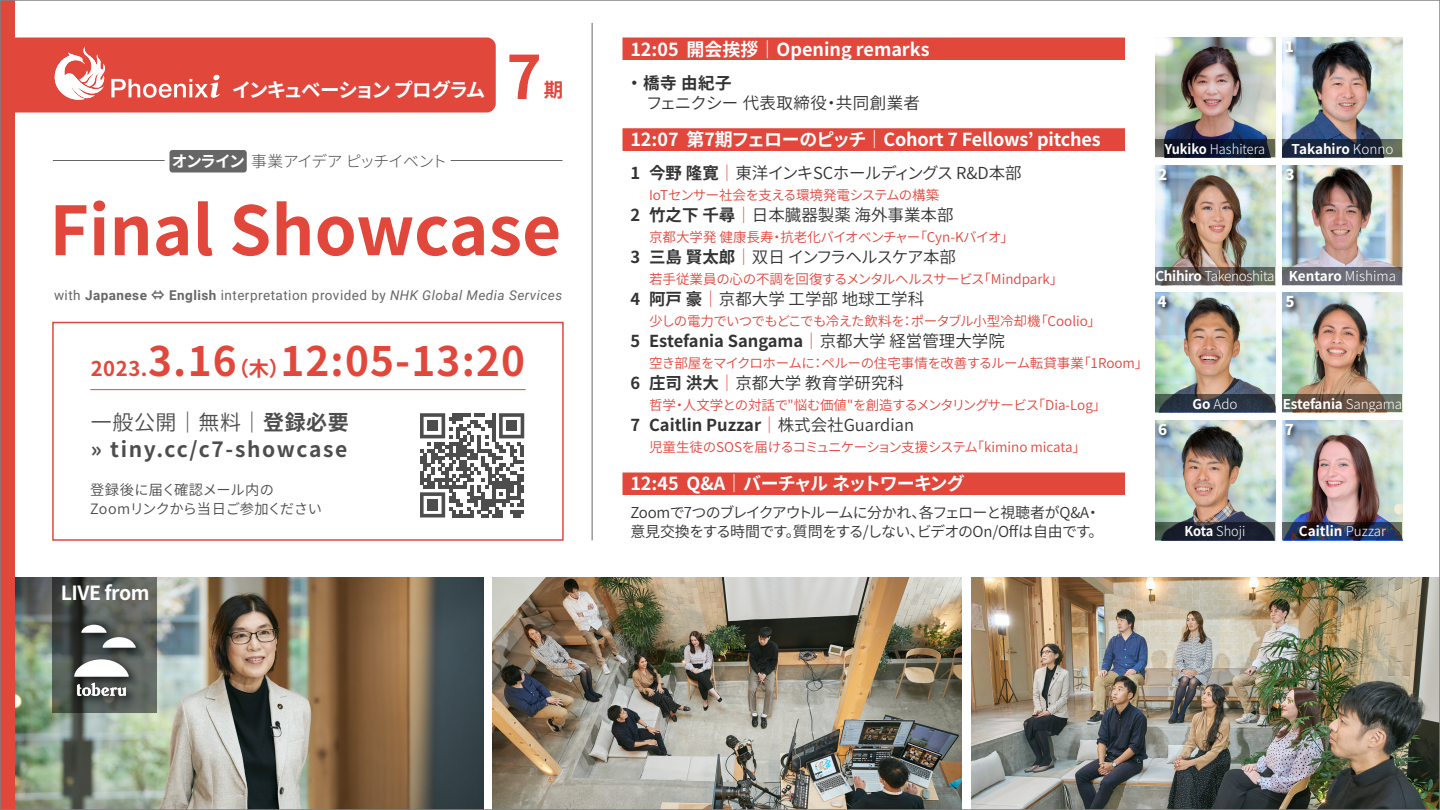
<style>
.page{position:relative;width:1440px;height:810px;background:#fff}
.page>*{position:absolute;margin:0;border:0;box-sizing:border-box;transform-origin:0 0}
.t1{font:700 67.5px "Source Han Sans JP";color:#e2473c}
.t2{font:700 60px "Source Han Sans JP";color:#e2473c}
.t3{font:700 40.58px "Source Han Sans JP";letter-spacing:.03em;color:#e2473c}
.t4{font:700 21px/27px "Source Han Sans JP";letter-spacing:.08em;color:#4d4d4d}
.t5{font:700 19.5px "Source Han Sans JP";letter-spacing:-.105em;color:#fff}
.t6{font:700 19.5px "Source Han Sans JP";letter-spacing:-.025em;color:#fff}
.t7{font:700 19.5px "Source Han Sans JP";color:#e2473c}
.t8{font:700 18px "Source Han Sans JP";letter-spacing:-.01em;color:#fff}
.t9{font:700 18px "Source Han Sans JP";letter-spacing:-.065em;color:#fff}
.t10{font:700 16.5px "Source Han Sans JP";color:#333}
.t11{font:16.5px "Source Han Sans JP";color:#333}
.t12{font:16.5px "Source Han Sans JP";letter-spacing:-.04em;color:#333}
.t13{font:16.5px "Source Han Sans JP";letter-spacing:-.065em;color:#333}
.t14{font:16.5px "Source Han Sans JP";letter-spacing:.025em;color:#333}
.t15{font:300 15.75px "Source Han Sans JP";letter-spacing:-.065em;color:#4d4d4d}
.t16{font:15px/19.5px "Source Han Sans JP";letter-spacing:-.045em;color:#333}
.t17{font:800 15px "Source Han Sans JP";color:#fff}
.t18{font:14.25px/19.5px "Source Han Sans JP";letter-spacing:-.015em;color:#4d4d4d}
.t19{font:13.5px "Source Han Sans JP";letter-spacing:-.025em;color:#e2473c}
.t20{font:13.5px "Roboto";letter-spacing:.035em;color:#666}
.t21{font:700 13.5px "Source Han Sans JP";letter-spacing:-.01em;color:#fff}
.t22{font:300 13.5px "Source Han Sans JP";letter-spacing:-.025em;color:#fff}
.t23{font:300 13.5px "Source Han Sans JP";color:#fff;scale:.95 1}
.t24{font:300 13.5px "Source Han Sans JP";color:#fff}
.s1{font-weight:700;color:#fff}
.s2{font-weight:700}
.s3{font-family:"Source Han Sans JP";font-weight:700}
.s4{font-style:italic}
.s5{font-size:20.33px}
.s6{font-weight:400}
.s7{color:#e2473c}
.s8{font-weight:400;color:#e2473c}
.s9{font-weight:300}
</style>
<div class="page">
<img style="left:0;top:0;width:1440px;height:810px">
<h3 class="t5" style="left:232px;top:79px;width:255px">インキュベーション プログラム</h3>
<h2 class="t2" style="left:506px;top:43px;width:37px">7</h2>
<h3 class="t7" style="left:544px;top:79px;width:21px">期</h3>
<p class="t15" style="left:172px;top:152px;width:277px"><span class="s1">オンライン</span> 事業アイデア ピッチイベント</p>
<h1 class="t1" style="left:49px;top:192px;width:513px">Final Showcase</h1>
<p class="t20" style="left:54px;top:286px;width:510px">with <span class="s2">Japanese</span> <span class="s3">⇔</span> <span class="s2">English</span> interpretation provided by <span class="s4">NHK Global Media Services</span></p>
<h3 class="t3" style="left:91px;top:338px;width:436px"><span class="s5">2023.</span>3.16<span class="s5">（木）</span>12:05-13:20</h3>
<h3 class="t4" style="left:91px;top:409px;width:259px"><span class="s6">一般公開｜無料｜</span>登録必要» tiny.cc/c7-showcase</h3>
<p class="t18" style="left:90px;top:480px;width:233px">登録後に届く確認メール内の<br>Zoomリンクから当日ご参加ください</p>
<h3 class="t6" style="left:61px;top:582px;width:90px">LIVE from</h3>
<h3 class="t8" style="left:630px;top:39px;width:301px">12:05 開会挨拶｜Opening remarks</h3>
<p class="t10" style="left:626px;top:74px;width:107px">・ 橋寺 由紀子</p>
<p class="t14" style="left:630px;top:94px;width:291px">　フェニクシー 代表取締役・共同創業者</p>
<h3 class="t8" style="left:630px;top:129px;width:472px">12:07 第7期フェローのピッチ｜Cohort 7 Fellows’ pitches</h3>
<p class="t12" style="left:630px;top:164px;width:393px"><span class="s2">1 今野 隆寛</span><span class="s7">｜</span>東洋インキSCホールディングス R&amp;D本部</p>
<p class="t19" style="left:649px;top:188px;width:292px">IoTセンサー社会を支える環境発電システムの構築</p>
<p class="t11" style="left:630px;top:206px;width:325px"><span class="s2">2 竹之下 千尋</span><span class="s7">｜</span>日本臓器製薬 海外事業本部</p>
<p class="t19" style="left:649px;top:230px;width:366px">京都大学発 健康長寿・抗老化バイオベンチャー「Cyn-Kバイオ」</p>
<p class="t13" style="left:630px;top:248px;width:327px"><span class="s2">3 三島 賢太郎</span><span class="s7">｜</span>双日 インフラヘルスケア本部</p>
<p class="t19" style="left:649px;top:272px;width:416px">若手従業員の心の不調を回復するメンタルヘルスサービス「Mindpark」</p>
<p class="t11" style="left:630px;top:290px;width:295px"><span class="s2">4 阿戸 豪</span><span class="s7">｜</span>京都大学 工学部 地球工学科</p>
<p class="t19" style="left:649px;top:314px;width:454px">少しの電力でいつでもどこでも冷えた飲料を：ポータブル小型冷却機「Coolio」</p>
<p class="t10" style="left:630px;top:332px;width:376px">5 Estefania Sangama<span class="s8">｜</span><span class="s6">京都大学 経営管理大学院</span></p>
<p class="t19" style="left:649px;top:356px;width:501px">空き部屋をマイクロホームに：ペルーの住宅事情を改善するルーム転貸事業「1Room」</p>
<p class="t11" style="left:630px;top:374px;width:275px"><span class="s2">6 庄司 洪大</span><span class="s7">｜</span>京都大学 教育学研究科</p>
<p class="t19" style="left:649px;top:398px;width:459px">哲学・人文学との対話で"悩む価値"を創造するメンタリングサービス「Dia-Log」</p>
<p class="t10" style="left:630px;top:416px;width:285px">7 Caitlin Puzzar<span class="s8">｜</span><span class="s6">株式会社Guardian</span></p>
<p class="t19" style="left:649px;top:440px;width:438px">児童生徒のSOSを届けるコミュニケーション支援システム「kimino micata」</p>
<h3 class="t9" style="left:630px;top:473px;width:336px">12:45 Q&amp;A｜バーチャル ネットワーキング</h3>
<p class="t16" style="left:630px;top:503px;width:475px">Zoomで7つのブレイクアウトルームに分かれ、各フェローと視聴者がQ&amp;A・意見交換をする時間です。質問をする/しない、ビデオのOn/Offは自由です。</p>
<p class="t17" style="left:1285px;top:38px;width:11px">1</p>
<p class="t23" style="left:1165px;top:141px;width:107px"><span class="s2">Yukiko</span> Hashitera</p>
<p class="t21" style="left:1292px;top:141px;width:103px">Takahiro <span class="s9">Konno</span></p>
<p class="t17" style="left:1158px;top:166px;width:11px">2</p>
<p class="t17" style="left:1286px;top:166px;width:11px">3</p>
<p class="t22" style="left:1155px;top:269px;width:242px"><span class="s2">Chihiro</span> Takenoshita <span class="s2">Kentaro</span> Mishima</p>
<p class="t17" style="left:1157px;top:293px;width:11px">4</p>
<p class="t17" style="left:1286px;top:293px;width:11px">5</p>
<p class="t24" style="left:1192px;top:396px;width:47px"><span class="s2">Go</span> Ado</p>
<p class="t21" style="left:1283px;top:396px;width:121px">Estefania <span class="s9">Sangama</span></p>
<p class="t17" style="left:1158px;top:421px;width:11px">6</p>
<p class="t17" style="left:1285px;top:421px;width:11px">7</p>
<p class="t23" style="left:1184px;top:524px;width:66px"><span class="s2">Kota</span> Shoji</p>
<p class="t21" style="left:1299px;top:524px;width:88px">Caitlin <span class="s9">Puzzar</span></p>
</div>
